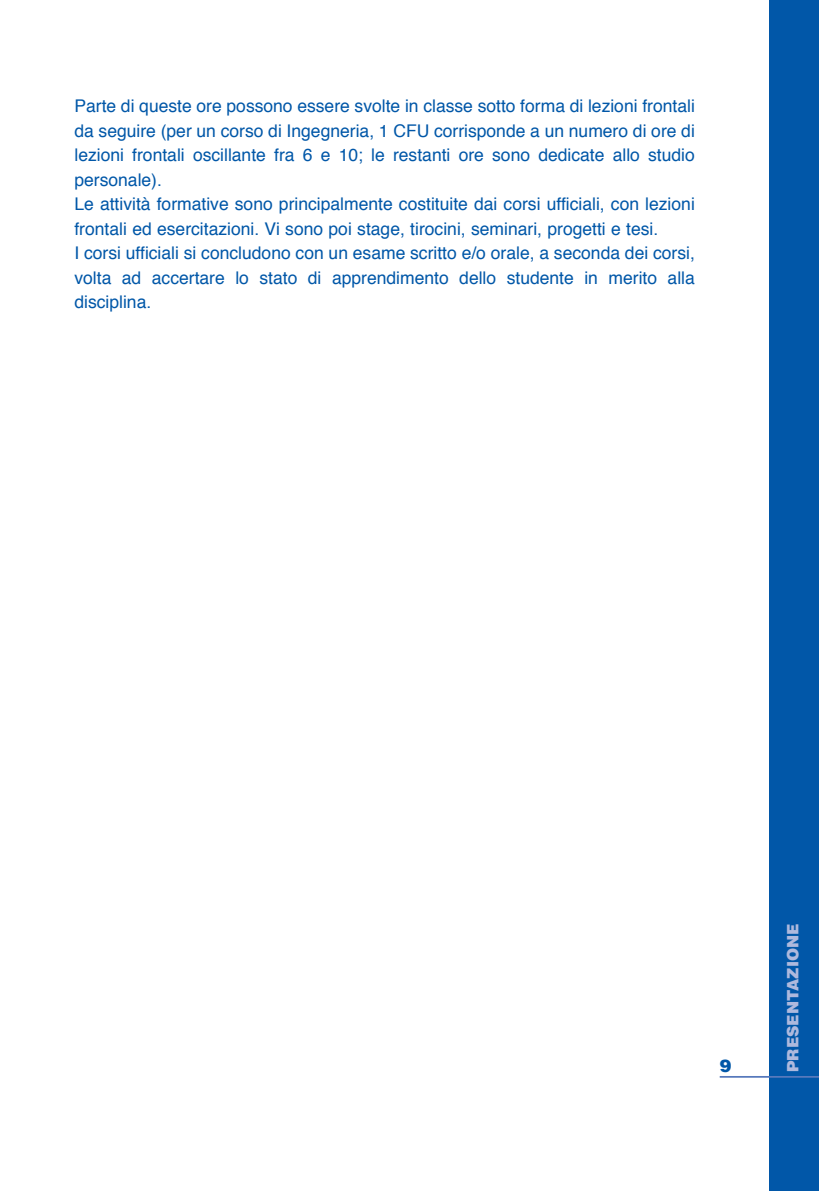
<style>
.page{position:relative;width:819px;height:1191px;background:#fff}
.page>*{position:absolute;margin:0;border:0;box-sizing:border-box;transform-origin:0 0}
.t1{font:17.5px/24.5px "Helvetica";color:#0157a8}
.t2{font:900 17.5px "Helvetica";color:#0157a8}
.t3{font:900 15.75px "Helvetica";color:#aeb9dd}
</style>
<div class="page">
<div style="left:769px;top:0;width:50px;height:1191px;background:#0157a8"></div>
<hr style="left:719px;top:1076px;width:100px;height:1px;background:#5779bc">
<p class="t1" style="left:74px;top:95px;width:622px">parte di queste ore possono essere svolte in classe sotto forma di lezioni frontali da seguire (per un corso di ingegneria, 1 CFU corrisponde a un numero di ore di lezioni frontali oscillante fra 6 e 10; le restanti ore sono dedicate allo studio personale).<br>Le attività formative sono principalmente costituite dai corsi ufficiali, con lezioni frontali ed esercitazioni. Vi sono poi stage, tirocini, seminari, progetti e tesi.<br>i corsi ufficiali si concludono con un esame scritto e/o orale, a seconda dei corsi, volta ad accertare lo stato di apprendimento dello studente in merito alla disciplina.</p>
<p class="t2" style="left:719px;top:1055px;width:13px">9</p>
<p class="t3" style="left:783px;top:1071px;width:150px;rotate:-90deg">PRESENTAZIONE</p>
</div>
